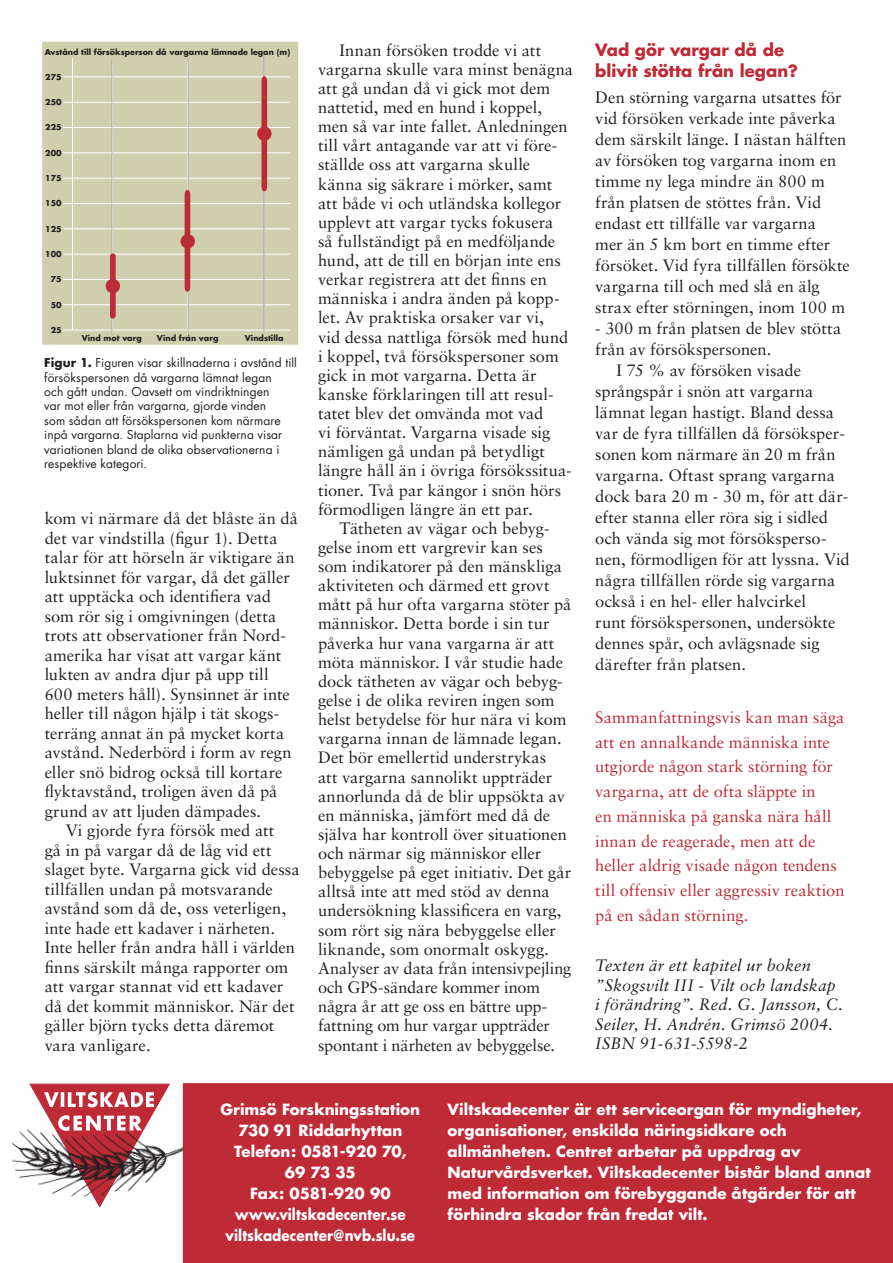
<style>
.page{position:relative;width:893px;height:1263px;background:#fff}
.page>*{position:absolute;margin:0;border:0;box-sizing:border-box;transform-origin:0 0}
.Brödtext{font:16.5px/19.2px "Sabon";color:#231f20}
.Brödtext_första{font:16.5px/21px "Sabon";letter-spacing:.005em;color:#231f20}
.Ingress{font:16.5px/24.8px "Sabon";letter-spacing:.005em;color:#be2b36}
.Brödtext_första-2{font:italic 16.5px/19.5px "Sabon";letter-spacing:.01em;color:#231f20}
.under_2_utan_linje{font:700 16.5px "Futura";letter-spacing:.005em;color:#be2b36}
.t1{font:700 15px/21px "Futura";letter-spacing:.005em;color:#fff}
.t2{font:700 15px "Futura";letter-spacing:.005em;color:#fff;scale:.9 1}
.Bildtext{font:12px/14.4px "Futura";letter-spacing:.01em;color:#231f20}
.t3{font:700 7.95px "Futura";color:#231f20}
.s1{font-weight:700}
</style>
<div class="page">
<svg style="left:30px;top:1083px;width:140px;height:125px"></svg>
<img style="left:11px;top:1126px;width:172px;height:76px">
<div style="left:183px;top:1083px;width:710px;height:180px;background:#be2b36"></div>
<div style="left:43px;top:41px;width:256px;height:304px;background:#cfcfae"></div>
<hr style="left:63px;top:102px;width:226px;height:1px;background:#fff">
<hr style="left:63px;top:76px;width:227px;height:1px;background:#fff">
<hr style="left:63px;top:127px;width:227px;height:1px;background:#fff">
<hr style="left:63px;top:152px;width:227px;height:1px;background:#fff">
<hr style="left:63px;top:178px;width:227px;height:1px;background:#fff">
<hr style="left:63px;top:203px;width:227px;height:1px;background:#fff">
<hr style="left:63px;top:228px;width:227px;height:1px;background:#fff">
<hr style="left:63px;top:254px;width:227px;height:1px;background:#fff">
<hr style="left:63px;top:279px;width:226px;height:1px;background:#fff">
<hr style="left:63px;top:304px;width:227px;height:1px;background:#fff">
<hr style="left:63px;top:330px;width:227px;height:1px;background:#fff">
<hr style="left:72px;top:58px;width:1px;height:272px;background:#fff">
<hr style="left:112px;top:59px;width:1px;height:276px;background:#fff">
<hr style="left:187px;top:60px;width:1px;height:276px;background:#fff">
<hr style="left:264px;top:55px;width:1px;height:277px;background:#fff">
<svg style="left:185px;top:190px;width:5px;height:102px"></svg>
<svg style="left:261px;top:76px;width:6px;height:115px"></svg>
<div style="left:110px;top:253px;width:6px;height:65px;background:#bd2b36;border-radius:3px"></div>
<div style="left:106px;top:279px;width:14px;height:14px;background:#bd2b36;border-radius:50%"></div>
<div style="left:181px;top:234px;width:14px;height:15px;background:#bd2b36;border-radius:50%"></div>
<div style="left:257px;top:126px;width:15px;height:15px;background:#bd2b36;border-radius:50%"></div>
<p class="t3" style="left:45px;top:46px;width:247px">Avstånd till försöksperson då vargarna lämnade legan (m)</p>
<p class="Brödtext" style="left:318px;top:40px;width:257px;text-indent:21px">Innan försöken trodde vi att vargarna skulle vara minst benägna att gå undan då vi gick mot dem nattetid, med en hund i koppel, men så var inte fallet. Anledningen till vårt antagande var att vi före&shy;ställde oss att vargarna skulle känna sig säkrare i mörker, samt att både vi och utländska kollegor upplevt att vargar tycks fokusera<br>så fullständigt på en medföljande hund, att de till en början inte ens verkar registrera att det finns en människa i andra änden på kopp&shy;let. Av praktiska orsaker var vi,<br>vid dessa nattliga försök med hund i koppel, två försökspersoner som gick in mot vargarna. Detta är kanske förklaringen till att resul&shy;tatet blev det omvända mot vad<br>vi förväntat. Vargarna visade sig nämligen gå undan på betydligt längre håll än i övriga försökssitua&shy;tioner. Två par kängor i snön hörs förmodligen längre än ett par.</p>
<p class="Brödtext" style="left:318px;top:518px;width:255px;text-indent:21px">Tätheten av vägar och bebyg&shy;gelse inom ett vargrevir kan ses som indikatorer på den mänskliga aktiviteten och därmed ett grovt mått på hur ofta vargarna stöter på människor. Detta borde i sin tur påverka hur vana vargarna är att möta människor. I vår studie hade dock tätheten av vägar och bebyg&shy;gelse i de olika reviren ingen som helst betydelse för hur nära vi kom vargarna innan de lämnade legan.<br>Det bör emellertid understrykas<br>att vargarna sannolikt uppträder annorlunda då de blir uppsökta av en människa, jämfört med då de själva har kontroll över situationen och närmar sig människor eller bebyggelse på eget initiativ. Det går alltså inte att med stöd av denna undersökning klassificera en varg, som rört sig nära bebyggelse eller liknande, som onormalt oskygg.<br>Analyser av data från intensivpejling och GPS-sändare kommer inom några år att ge oss en bättre upp&shy;fattning om hur vargar uppträder spontant i närheten av bebyggelse.</p>
<p class="t3" style="left:45px;top:72px;width:18px">275</p>
<p class="t3" style="left:45px;top:97px;width:18px">250</p>
<p class="t3" style="left:45px;top:122px;width:18px">225</p>
<p class="t3" style="left:45px;top:147px;width:18px">200</p>
<p class="t3" style="left:45px;top:173px;width:18px">175</p>
<p class="t3" style="left:45px;top:198px;width:18px">150</p>
<p class="t3" style="left:45px;top:223px;width:18px">125</p>
<p class="t3" style="left:45px;top:249px;width:18px">100</p>
<p class="t3" style="left:51px;top:274px;width:12px">75</p>
<p class="t3" style="left:51px;top:299px;width:12px">50</p>
<p class="t3" style="left:51px;top:325px;width:12px">25</p>
<p class="t3" style="left:82px;top:333px;width:62px">Vind mot varg</p>
<p class="t3" style="left:157px;top:333px;width:63px">Vind från varg</p>
<p class="t3" style="left:245px;top:333px;width:40px">Vindstilla</p>
<p class="Bildtext" style="left:44px;top:356px;width:254px"><span class="s1">Figur 1.</span> Figuren visar skillnaderna i avstånd till försökspersonen då vargarna lämnat legan</p>
<p class="Bildtext" style="left:44px;top:384px;width:240px">och gått undan. Oavsett om vindriktningen var mot eller från vargarna, gjorde vinden som sådan att försökspersonen kom närmare inpå vargarna. Staplarna vid punkterna visar variationen bland de olika observationerna i</p>
<p class="Bildtext" style="left:44px;top:456px;width:105px">respektive kategori.</p>
<p class="Brödtext" style="left:45px;top:508px;width:255px">kom vi närmare då det blåste än då det var vindstilla (figur 1). Detta talar för att hörseln är viktigare än luktsinnet för vargar, då det gäller att upptäcka och identifiera vad som rör sig i omgivningen (detta trots att observationer från Nord&shy;amerika har visat att vargar känt lukten av andra djur på upp till 600 meters håll). Synsinnet är inte heller till någon hjälp i tät skogs&shy;terräng annat än på mycket korta avstånd. Nederbörd i form av regn eller snö bidrog också till kortare flyktavstånd, troligen även då på grund av att ljuden dämpades.</p>
<p class="Brödtext" style="left:45px;top:820px;width:256px;text-indent:21px">Vi gjorde fyra försök med att<br>gå in på vargar då de låg vid ett slaget byte. Vargarna gick vid dessa tillfällen undan på motsvarande avstånd som då de, oss veterligen, inte hade ett kadaver i närheten.<br>Inte heller från andra håll i världen finns särskilt många rapporter om att vargar stannat vid ett kadaver då det kommit människor. När det gäller björn tycks detta däremot vara vanligare.</p>
<p class="under_2_utan_linje" style="left:595px;top:39px;width:190px">Vad gör vargar då de</p>
<p class="under_2_utan_linje" style="left:595px;top:60px;width:204px">blivit stötta från legan?</p>
<p class="Brödtext_första" style="left:595px;top:86px;width:253px">Den störning vargarna utsattes för vid försöken verkade inte påverka dem särskilt länge. I nästan hälften av försöken tog vargarna inom en timme ny lega mindre än 800 m</p>
<p class="Brödtext_första" style="left:595px;top:191px;width:256px">från platsen de stöttes från. Vid endast ett tillfälle var vargarna<br>mer än 5 km bort en timme efter försöket. Vid fyra tillfällen försökte vargarna till och med slå en älg strax efter störningen, inom 100 m</p>
<p class="Brödtext_första" style="left:595px;top:317px;width:247px">- 300 m från platsen de blev stötta från av försökspersonen.</p>
<p class="Brödtext" style="left:595px;top:359px;width:256px;line-height:21px;text-indent:21px">I 75 % av försöken visade språngspår i snön att vargarna lämnat legan hastigt. Bland dessa var de fyra tillfällen då försöksper&shy;sonen kom närmare än 20 m från vargarna. Oftast sprang vargarna dock bara 20 m - 30 m, för att där&shy;efter stanna eller röra sig i sidled och vända sig mot försöksperso&shy;nen, förmodligen för att lyssna. Vid några tillfällen rörde sig vargarna också i en hel- eller halvcirkel<br>runt försökspersonen, undersökte dennes spår, och avlägsnade sig därefter från platsen.</p>
<p class="Ingress" style="left:595px;top:704px;width:251px">Sammanfattningsvis kan man säga att en annalkande människa inte utgjorde någon stark störning för vargarna, att de ofta släppte in<br>en människa på ganska nära håll innan de reagerade, men att de heller aldrig visade någon tendens till offensiv eller aggressiv reaktion på en sådan störning.</p>
<p class="Brödtext_första-2" style="left:595px;top:956px;width:249px">Texten är ett kapitel ur boken ”Skogsvilt III - Vilt och landskap i förändring”. Red. G. Jansson, C.<br>Seiler, H. Andrén. Grimsö 2004.</p>
<p class="Brödtext_första-2" style="left:595px;top:1034px;width:154px">ISBN 91-631-5598-2</p>
<p class="t1" style="left:221px;top:1099px;width:201px">Grimsö Forskningsstation</p>
<p class="t1" style="left:238px;top:1120px;width:166px">730 91 Riddarhyttan</p>
<p class="t1" style="left:234px;top:1141px;width:174px">Telefon: 0581-920 70,</p>
<p class="t1" style="left:250px;top:1162px;width:142px;text-align:center">69 73 35<br>Fax: 0581-920 90</p>
<p class="t2" style="left:235px;top:1204px;width:191px">www.viltskadecenter.se</p>
<p class="t2" style="left:226px;top:1225px;width:212px">viltskadecenter@nvb.slu.se</p>
<p class="t1" style="left:448px;top:1099px;width:425px">Viltskadecenter är ett serviceorgan för myndigheter, organisationer, enskilda näringsidkare och allmänheten. Centret arbetar på uppdrag av Naturvårdsverket. Viltskadecenter bistår bland annat med information om förebyggande åtgärder för att förhindra skador från fredat vilt.</p>
</div>
